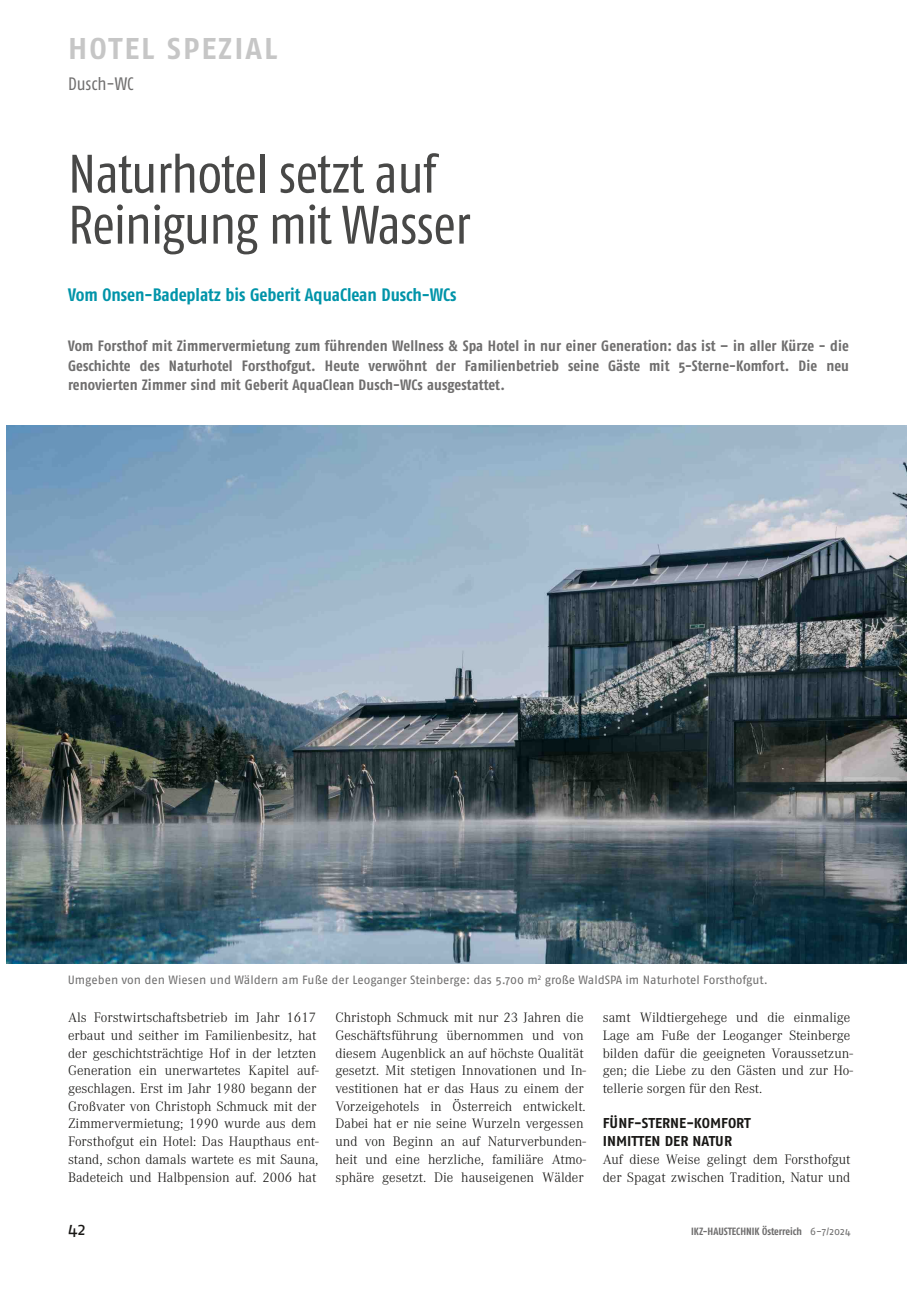
<style>
.page{position:relative;width:919px;height:1289px;background:#fff}
.page>*{position:absolute;margin:0;border:0;box-sizing:border-box;transform-origin:0 0}
.t1{font:condensed 54px/51px "Fago OT";letter-spacing:-.015em;color:#484847}
.t2{font:700 30px "Fago OT";letter-spacing:.07em;color:#c6c6c6}
.t3{font:700 condensed 18px "Fago OT";letter-spacing:-.005em;color:#0094a9}
.t4{font:condensed 18px "Fago OT";letter-spacing:-.005em;color:#6f6e6e}
.t5{font:18px "Fago OT";color:#181715}
.t6{font:700 condensed 15px/19.5px "Fago OT";letter-spacing:.005em;color:#6f6e6e;text-align:justify}
.t7{font:300 14.25px/17.7px "Corporate A";color:#181715}
.t8{font:700 14.25px/17.7px "Fago OT";color:#181715}
.t9{font:12px "Fago OT";letter-spacing:-.005em;color:#6f6e6e}
.t10{font:700 condensed 10.5px "Fago OT";letter-spacing:-.005em;color:#6f6e6e}
.s1{font-weight:400;font-stretch:normal}
</style>
<div class="page">
<img style="left:7px;top:425px;width:899px;height:538px">
<h2 class="t2" style="left:68px;top:30px;width:211px">HOTEL SPEZIAL</h2>
<p class="t4" style="left:68px;top:72px;width:67px">Dusch-WC</p>
<h1 class="t1" style="left:68px;top:148px;width:404px">Naturhotel setzt auf<br>Reinigung mit Wasser</h1>
<p class="t3" style="left:68px;top:284px;width:390px">Vom Onsen-Badeplatz bis Geberit AquaClean Dusch-WCs</p>
<p class="t6" style="left:68px;top:336px;width:782px">Vom Forsthof mit Zimmervermietung zum führenden Wellness &amp; Spa Hotel in nur einer Generation: das ist – in aller Kürze - die Geschichte des Naturhotel Forsthofgut. Heute verwöhnt der Familienbetrieb seine Gäste mit 5-Sterne-Komfort. Die neu renovierten Zimmer sind mit Geberit AquaClean Dusch-WCs ausgestattet.</p>
<p class="t9" style="left:68px;top:972px;width:701px">Umgeben von den Wiesen und Wäldern am Fuße der Leoganger Steinberge: das 5.700 m<sup>2</sup> große WaldSPA im Naturhotel Forsthofgut.</p>
<p class="t7" style="left:68px;top:1008px;width:252px">Als Forstwirtschaftsbetrieb im Jahr 1617 erbaut und seither im Familienbesitz, hat der geschichtsträchtige Hof in der letzten Generation ein unerwartetes Kapitel auf&shy;geschlagen. Erst im Jahr 1980 begann der Großvater von Christoph Schmuck mit der Zimmervermietung; 1990 wurde aus dem Forsthofgut ein Hotel: Das Haupthaus ent&shy;stand, schon damals wartete es mit Sauna, Badeteich und Halbpension auf. 2006 hat</p>
<p class="t7" style="left:335px;top:1008px;width:252px">Christoph Schmuck mit nur 23 Jahren die Geschäftsführung übernommen und von diesem Augenblick an auf höchste Qualität gesetzt. Mit stetigen Innovationen und In&shy;vestitionen hat er das Haus zu einem der Vorzeigehotels in Österreich entwickelt.<br>Dabei hat er nie seine Wurzeln vergessen und von Beginn an auf Naturverbunden&shy;heit und eine herzliche, familiäre Atmo&shy;sphäre gesetzt. Die hauseigenen Wälder</p>
<p class="t7" style="left:602px;top:1008px;width:251px">samt Wildtiergehege und die einmalige Lage am Fuße der Leoganger Steinberge bilden dafür die geeigneten Voraussetzun&shy;gen; die Liebe zu den Gästen und zur Ho&shy;tellerie sorgen für den Rest.</p>
<p class="t8" style="left:602px;top:1114px;width:150px">FÜNF-STERNE-KOMFORT<br>INMITTEN DER NATUR</p>
<p class="t7" style="left:602px;top:1150px;width:249px">Auf diese Weise gelingt dem Forsthofgut der Spagat zwischen Tradition, Natur und</p>
<p class="t5" style="left:68px;top:1218px;width:19px">42</p>
<p class="t10" style="left:691px;top:1224px;width:161px">IKZ-HAUSTECHNIK Österreich <span class="s1">6-7/2024</span></p>
</div>
